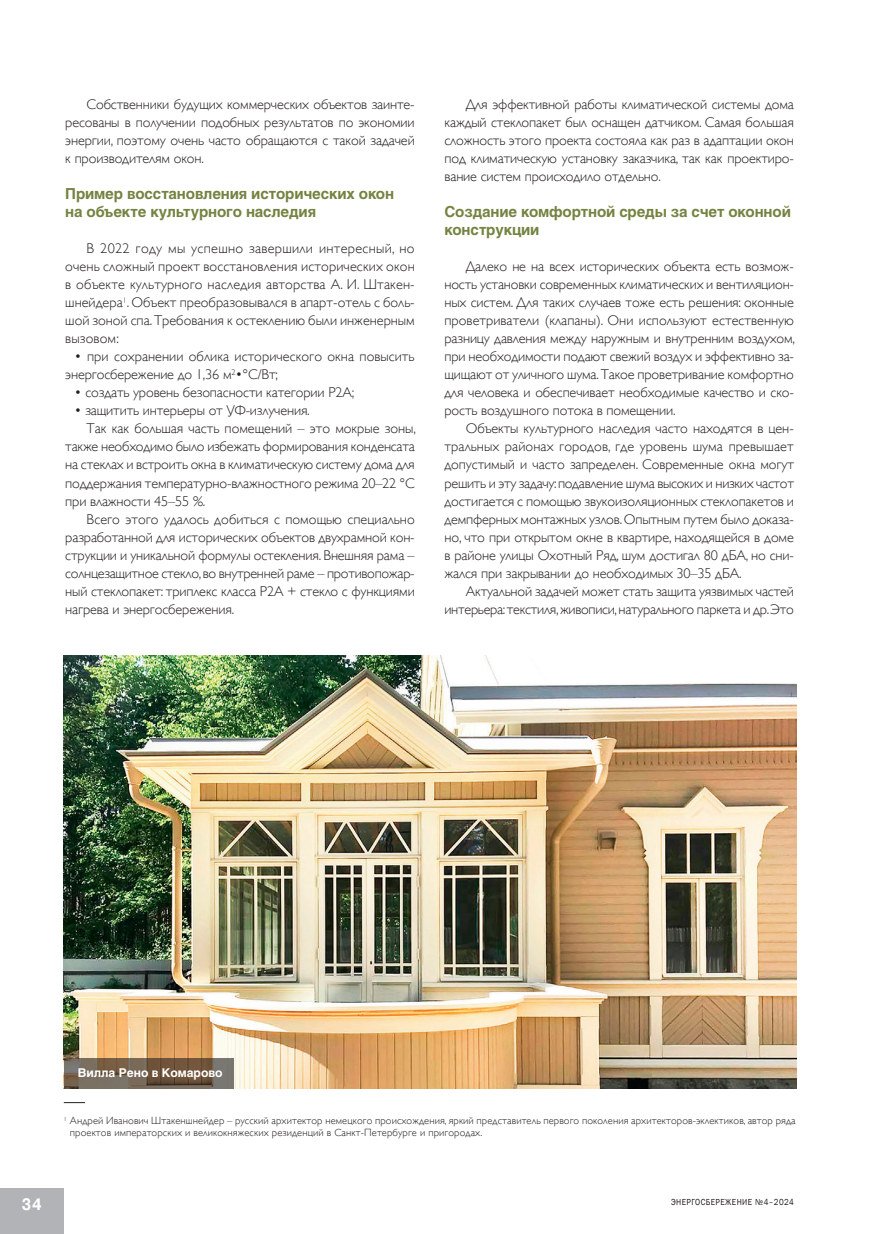
<style>
.page{position:relative;width:872px;height:1234px;background:#fff}
.page>*{position:absolute;margin:0;border:0;box-sizing:border-box;transform-origin:0 0}
.t1{font:700 16.5px "Pragmatica";color:#fff;scale:.89 1}
._0_Main_text{font:700 15px/18px "Helios";letter-spacing:-.01em;color:#748341}
._0_Main_text-2{font:300 14.25px/18px "Gill Sans";letter-spacing:-.01em;color:#231f20;text-align:justify}
._0_Main_text-3{font:700 12px "Helios";color:#fff}
._1_Preambula_new{font:300 10.5px/12px "Gill Sans";letter-spacing:.01em;color:#231f20}
.t2{font:9px "Franklin Gothic";letter-spacing:.05em;color:#231f20;scale:.89 1}
</style>
<div class="page">
<div style="left:0;top:1188px;width:64px;height:45px;background:#b2b3b7"></div>
<img style="left:64px;top:655px;width:732px;height:433px">
<svg style="left:64px;top:1102px;width:21px;height:1px"></svg>
<svg style="left:64px;top:1057px;width:169px;height:31px;background:#766351"></svg>
<p class="_0_Main_text-2" style="left:65px;top:95px;width:351px;text-indent:21px">Собственники будущих коммерческих объектов заинте&shy;ресованы в получении подобных результатов по экономии энергии, поэтому очень часто обращаются с такой задачей к производителям окон.</p>
<p class="_0_Main_text" style="left:65px;top:185px;width:330px">Пример восстановления исторических окон на объекте культурного наследия</p>
<p class="_0_Main_text-2" style="left:65px;top:239px;width:351px;text-indent:21px">В 2022 году мы успешно завершили интересный, но очень сложный проект восстановления исторических окон в объекте культурного наследия авторства А. И. Штакен&shy;шнейдера<sup>1</sup>. Объект преобразовывался в апарт-отель с боль&shy;шой зоной спа. Требования к остеклению были инженерным вызовом:</p>
<p class="_0_Main_text-2" style="left:65px;top:347px;width:351px;text-indent:9px">• при сохранении облика исторического окна повысить энергосбережение до 1,36 м<sup>2</sup>•°С/Вт;</p>
<p class="_0_Main_text-2" style="left:75px;top:383px;width:281px">• создать уровень безопасности категории Р2А;</p>
<p class="_0_Main_text-2" style="left:75px;top:401px;width:237px">• защитить интерьеры от УФ-излучения.</p>
<p class="_0_Main_text-2" style="left:65px;top:419px;width:352px;text-indent:21px">Так как большая часть помещений – это мокрые зоны, также необходимо было избежать формирования конденсата на стеклах и встроить окна в климатическую систему дома для поддержания температурно-влажностного режима 20–22 °С при влажности 45–55 %.</p>
<p class="_0_Main_text-2" style="left:65px;top:509px;width:351px;text-indent:21px">Всего этого удалось добиться с помощью специально разработанной для исторических объектов двухрамной кон&shy;струкции и уникальной формулы остекления. Внешняя рама – солнцезащитное стекло, во внутренней раме – противопожар&shy;ный стеклопакет: триплекс класса Р2А + стекло с функциями нагрева и энергосбережения.</p>
<p class="_0_Main_text-2" style="left:444px;top:95px;width:351px;text-indent:21px">Для эффективной работы климатической системы дома каждый стеклопакет был оснащен датчиком. Самая большая сложность этого проекта состояла как раз в адаптации окон под климатическую установку заказчика, так как проектиро&shy;вание систем происходило отдельно.</p>
<p class="_0_Main_text" style="left:444px;top:203px;width:348px">Создание комфортной среды за счет оконной конструкции</p>
<p class="_0_Main_text-2" style="left:444px;top:257px;width:352px;text-indent:21px">Далеко не на всех исторических объекта есть возмож&shy;ность установки современных климатических и вентиляцион&shy;ных систем. Для таких случаев тоже есть решения: оконные проветриватели (клапаны). Они используют естественную разницу давления между наружным и внутренним воздухом, при необходимости подают свежий воздух и эффективно за&shy;щищают от уличного шума. Такое проветривание комфортно для человека и обеспечивает необходимые качество и ско&shy;рость воздушного потока в помещении.</p>
<p class="_0_Main_text-2" style="left:444px;top:419px;width:351px;text-indent:21px">Объекты культурного наследия часто находятся в цен&shy;тральных районах городов, где уровень шума превышает допустимый и часто запределен. Современные окна могут решить и эту задачу: подавление шума высоких и низких частот достигается с помощью звукоизоляционных стеклопакетов и демпферных монтажных узлов. Опытным путем было доказа&shy;но, что при открытом окне в квартире, находящейся в доме в районе улицы Охотный Ряд, шум достигал 80 дБА, но сни&shy;жался при закрывании до необходимых 30–35 дБА.</p>
<p class="_0_Main_text-2" style="left:444px;top:581px;width:351px;text-align:right">Актуальной задачей может стать защита уязвимых частей интерьера: текстиля, живописи, натурального паркета и др. Это</p>
<p class="_0_Main_text-3" style="left:78px;top:1065px;width:146px">Вилла Рено в Комарово</p>
<p class="_1_Preambula_new" style="left:70px;top:1114px;width:727px;text-indent:-6px"><sup>1</sup> Андрей Иванович Штакеншнейдер – русский архитектор немецкого происхождения, яркий представитель первого поколения архитекторов-эклектиков, автор ряда проектов императорских и великокняжеских резиденций в Санкт-Петербурге и пригородах.</p>
<p class="t1" style="left:22px;top:1193px;width:24px">34</p>
<p class="t2" style="left:671px;top:1196px;width:139px">ЭНЕРГОСБЕРЕЖЕНИЕ №4–2024</p>
</div>
